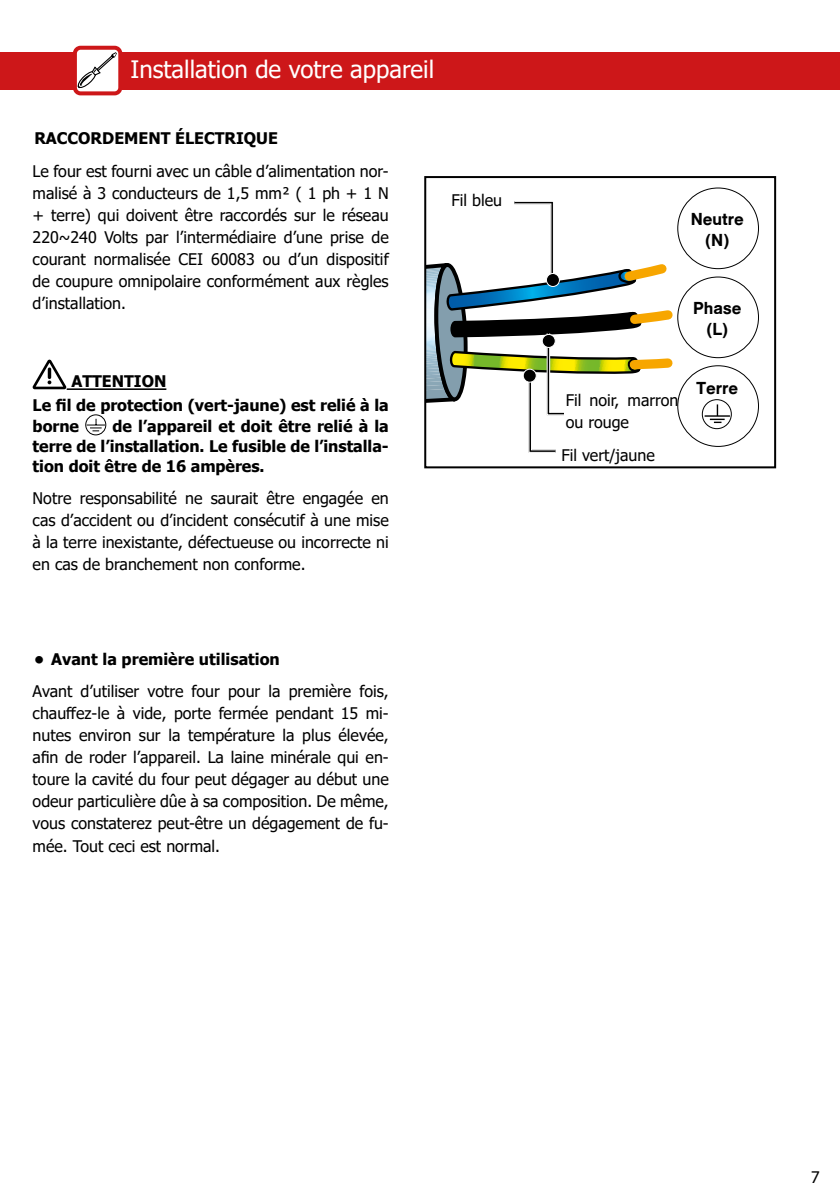
<style>
.page{position:relative;width:840px;height:1191px;background:#fff}
.page>*{position:absolute;margin:0;border:0;box-sizing:border-box;transform-origin:0 0}
.t1{font:24px "Tahoma";color:#fff}
.t2{font:500 18px/21.6px "Nimbus San No 5 T";color:#000;text-align:center}
.t3{font:18px "Myriad Pro";color:#000}
.t4{font:16px/22px "Tahoma";color:#000;text-align:justify}
.t5{font:700 16px/20px "Tahoma";letter-spacing:-.005em;color:#000}
</style>
<div class="page">
<hr style="left:0;top:52px;width:1px;height:32px;background:#cd1719">
<div style="left:0;top:55px;width:839px;height:34px;background:#cd1719"></div>
<div style="left:0;top:53px;width:839px;height:31px;background:#cd1719"></div>
<div style="left:75px;top:48px;width:45px;height:45px;background:#fff;border-radius:6px"></div>
<svg style="left:78px;top:52px;width:39px;height:36px"></svg>
<div style="left:73px;top:46px;width:49px;height:49px;border:4px solid #cd1719;border-radius:6px"></div>
<div style="left:424px;top:176px;width:351px;height:292px;border:2px solid #000"></div>
<div style="left:677px;top:187px;width:81px;height:82px;border:1px solid #000;border-radius:50%"></div>
<div style="left:677px;top:276px;width:81px;height:82px;border:1px solid #000;border-radius:50%"></div>
<svg style="left:425px;top:200px;width:248px;height:254px"></svg>
<div style="left:559px;top:443px;width:131px;height:23px;background:#fff"></div>
<div style="left:563px;top:387px;width:117px;height:47px;background:#fff"></div>
<svg style="left:703px;top:399px;width:29px;height:31px"></svg>
<div style="left:701px;top:399px;width:30px;height:30px;border:1px solid #000;border-radius:50%"></div>
<hr style="left:704px;top:415px;width:25px;height:2px;background:#000">
<svg style="left:709px;top:404px;width:15px;height:19px"></svg>
<div style="left:677px;top:365px;width:81px;height:82px;border:1px solid #000;border-radius:50%"></div>
<svg style="left:546px;top:273px;width:13px;height:13px"></svg>
<div style="left:545px;top:273px;width:14px;height:14px;border:1px solid #fff;border-radius:50%"></div>
<div style="left:542px;top:334px;width:13px;height:13px;background:#000;border-radius:50%"></div>
<div style="left:541px;top:334px;width:14px;height:14px;border:1px solid #fff;border-radius:50%"></div>
<div style="left:523px;top:369px;width:13px;height:13px;background:#000;border-radius:50%"></div>
<div style="left:522px;top:369px;width:14px;height:14px;border:1px solid #fff;border-radius:50%"></div>
<hr style="left:67px;top:388px;width:99px;height:2px;background:#000">
<svg style="left:33px;top:360px;width:33px;height:29px"></svg>
<svg style="left:85px;top:415px;width:21px;height:21px"></svg>
<svg style="left:87px;top:419px;width:18px;height:12px"></svg>
<div style="left:85px;top:414px;width:21px;height:21px;border:1px solid #000;border-radius:50%"></div>
<h1 class="t1" style="left:130px;top:53px;width:305px">Installation de votre appareil</h1>
<p class="t5" style="left:34px;top:129px;width:245px">RACCORDEMENT ÉLECTRIQUE</p>
<p class="t4" style="left:33px;top:161px;width:357px">Le four est fourni avec un câble d’alimentation nor&shy;malisé à 3 conducteurs de 1,5 mm² ( 1 ph + 1 N + terre) qui doivent être raccordés sur le réseau 220~240 Volts par l’intermédiaire d’une prise de courant normalisée CEI 60083 ou d’un dispositif de coupure omnipolaire conformément aux règles d’installation.</p>
<p class="t4" style="left:451px;top:190px;width:52px">Fil bleu</p>
<p class="t5" style="left:33px;top:370px;width:357px;line-height:24px;text-indent:39px">ATTENTION<br>Le fil de protection (vert-jaune) est relié à la</p>
<p class="t5" style="left:33px;top:416px;width:48px">borne</p>
<p class="t5" style="left:33px;top:416px;width:357px;text-align:justify;text-indent:80px">de l’appareil et doit être relié à la terre de l’installation. Le fusible de l’installa&shy;tion doit être de 16 ampères.</p>
<p class="t4" style="left:33px;top:488px;width:357px">Notre responsabilité ne saurait être engagée en cas d’accident ou d’incident consécutif à une mise à la terre inexistante, défectueuse ou incorrecte ni en cas de branchement non conforme.</p>
<p class="t5" style="left:34px;top:650px;width:247px">• Avant la première utilisation</p>
<p class="t4" style="left:33px;top:681px;width:357px">Avant d’utiliser votre four pour la première fois, chauffez-le à vide, porte fermée pendant 15 mi&shy;nutes environ sur la température la plus élevée, afin de roder l’appareil. La laine minérale qui en&shy;toure la cavité du four peut dégager au début une odeur particulière dûe à sa composition. De même, vous constaterez peut-être un dégagement de fu&shy;mée. Tout ceci est normal.</p>
<p class="t2" style="left:690px;top:208px;width:54px">Neutre (N)</p>
<p class="t2" style="left:692px;top:297px;width:50px">Phase (L)</p>
<p class="t4" style="left:565px;top:389px;width:114px">Fil noir, marron ou rouge</p>
<p class="t4" style="left:561px;top:445px;width:95px">Fil vert/jaune</p>
<p class="t2" style="left:696px;top:377px;width:43px">Terre</p>
<p class="t3" style="left:810px;top:1166px;width:11px">7</p>
</div>
